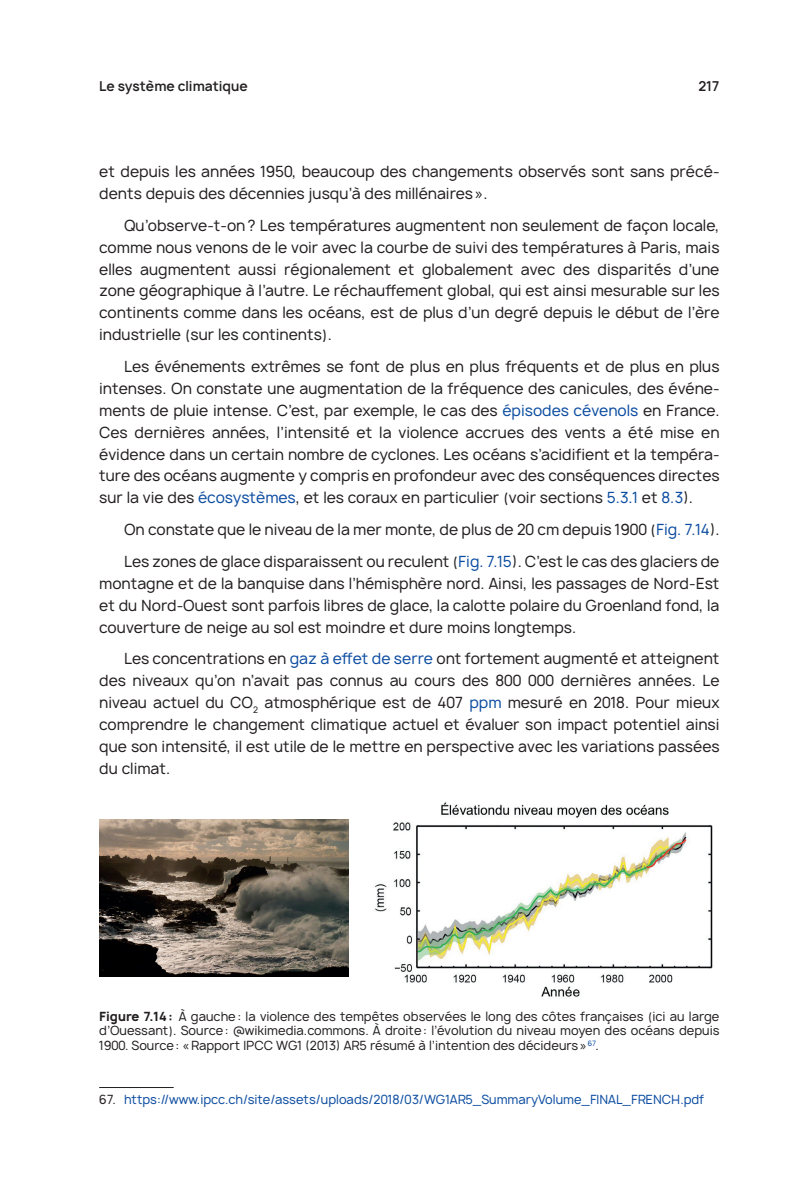
<style>
.page{position:relative;width:794px;height:1191px;background:#fff}
.page>*{position:absolute;margin:0;border:0;box-sizing:border-box;transform-origin:0 0}
.t1{font:14.88px/21.9px "Manrope";color:#231f20;text-align:justify}
.t2{font:600 13.12px "Manrope";color:#231f20}
.t3{font:12.25px/14.7px "Manrope";color:#231f20;text-align:justify}
.t4{font:12.25px "Manrope";color:#0d4da1}
.s1{color:#0d4da1}
.s2{font-weight:700}
.s3{color:#231f20}
</style>
<div class="page">
<img style="left:100px;top:819px;width:248px;height:157px">
<img style="left:374px;top:802px;width:339px;height:195px">
<hr style="left:99px;top:1087px;width:75px;height:1px;background:#231f20">
<p class="t2" style="left:99px;top:77px;width:150px">Le système climatique</p>
<p class="t2" style="left:698px;top:77px;width:23px">217</p>
<p class="t1" style="left:99px;top:161px;width:622px">et depuis les années 1950, beaucoup des changements observés sont sans précé&shy;dents depuis des décennies jusqu’à des millénaires».</p>
<p class="t1" style="left:99px;top:214px;width:622px;text-indent:25px">Qu’observe-t-on? Les températures augmentent non seulement de façon locale, comme nous venons de le voir avec la courbe de suivi des températures à Paris, mais elles augmentent aussi régionalement et globalement avec des disparités d’une zone géographique à l’autre. Le réchauffement global, qui est ainsi mesurable sur les continents comme dans les océans, est de plus d’un degré depuis le début de l’ère industrielle (sur les continents).</p>
<p class="t1" style="left:99px;top:355px;width:622px;text-indent:25px">Les événements extrêmes se font de plus en plus fréquents et de plus en plus intenses. On constate une augmentation de la fréquence des canicules, des événe&shy;ments de pluie intense. C’est, par exemple, le cas des <span class="s1">épisodes cévenols</span> en France.<br>Ces dernières années, l’intensité et la violence accrues des vents a été mise en évidence dans un certain nombre de cyclones. Les océans s’acidifient et la tempéra&shy;ture des océans augmente y compris en profondeur avec des conséquences directes sur la vie des <span class="s1">écosystèmes</span>, et les coraux en particulier (voir sections <span class="s1">5.3.1</span> et <span class="s1">8.3</span>).</p>
<p class="t1" style="left:124px;top:514px;width:597px;line-height:31.8px">On constate que le niveau de la mer monte, de plus de 20 cm depuis 1900 (<span class="s1">Fig. 7.14</span>).<br>Les zones de glace disparaissent ou reculent (<span class="s1">Fig. 7.15</span>). C’est le cas des glaciers de</p>
<p class="t1" style="left:99px;top:572px;width:622px">montagne et de la banquise dans l’hémisphère nord. Ainsi, les passages de Nord-Est et du Nord-Ouest sont parfois libres de glace, la calotte polaire du Groenland fond, la couverture de neige au sol est moindre et dure moins longtemps.</p>
<p class="t1" style="left:99px;top:648px;width:622px;text-indent:25px">Les concentrations en <span class="s1">gaz à effet de serre</span> ont fortement augmenté et atteignent des niveaux qu’on n’avait pas connus au cours des 800 000 dernières années. Le niveau actuel du CO<sub>2</sub> atmosphérique est de 407 <span class="s1">ppm</span> mesuré en 2018. Pour mieux comprendre le changement climatique actuel et évaluer son impact potentiel ainsi que son intensité, il est utile de le mettre en perspective avec les variations passées du climat.</p>
<p class="t3" style="left:99px;top:1008px;width:622px"><span class="s2">Figure 7.14:</span> À gauche: la violence des tempêtes observées le long des côtes françaises (ici au large d’Ouessant). Source: @wikimedia.commons. À droite: l’évolution du niveau moyen des océans depuis 1900. Source: «Rapport IPCC WG1 (2013) AR5 résumé à l’intention des décideurs»<sup>67</sup>.</p>
<p class="t4" style="left:99px;top:1091px;width:606px"><span class="s3">67.</span> https://www.ipcc.ch/site/assets/uploads/2018/03/WG1AR5_SummaryVolume_FINAL_FRENCH.pdf</p>
</div>
